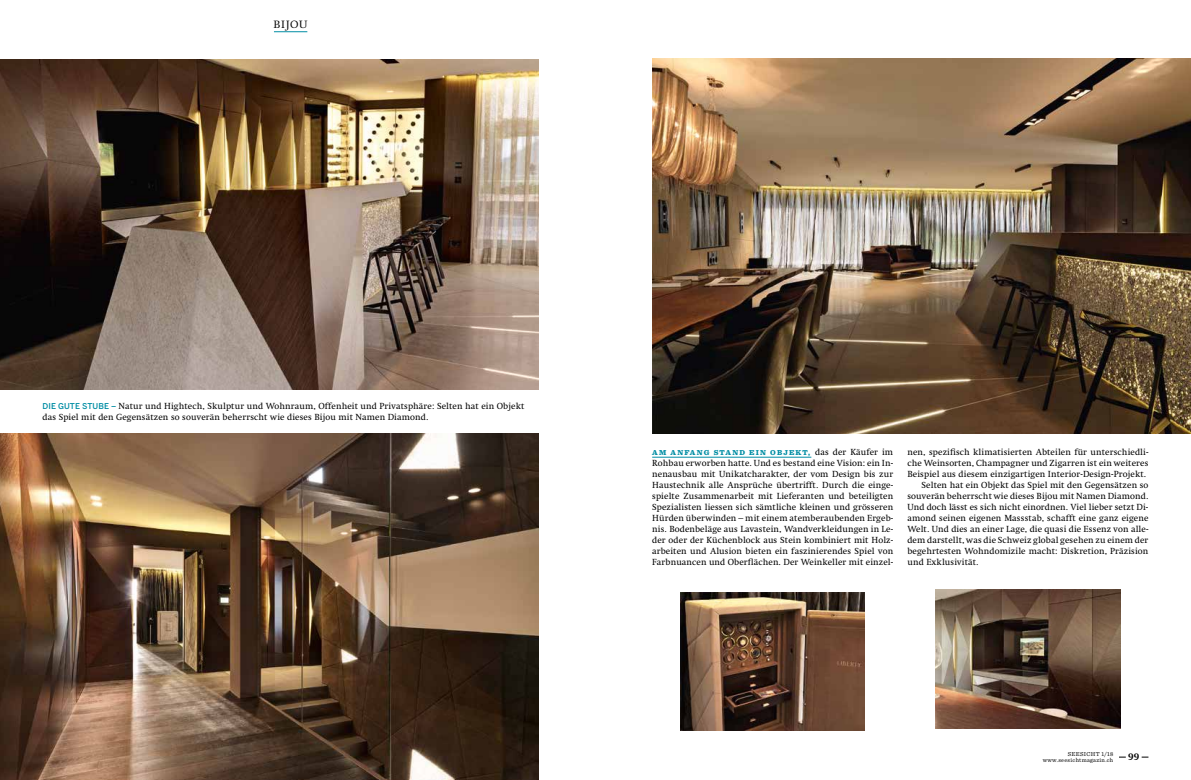
<style>
.page{position:relative;width:1191px;height:780px;background:#fff}
.page>*{position:absolute;margin:0;border:0;box-sizing:border-box;transform-origin:0 0}
.t1{font:300 10.8px "Swift LT Pro";letter-spacing:.05em;color:#000;scale:1.11 1}
.t2{font:700 10px "Swift LT Pro";color:#000}
.t3{font:9px/11px "Swift LT Pro";letter-spacing:.01em;color:#000;text-align:justify}
.t4{font:900 7.5px "Sentinel";letter-spacing:.15em;color:#008da4}
.t5{font:6px/6px "Sentinel";letter-spacing:.05em;color:#000;text-align:right}
.s1{font-family:"Benton Sans";font-weight:500;font-size:8px;color:#008da4}
.s2{font-family:"Swift LT Pro";font-weight:400;font-size:9px;color:#000}
</style>
<div class="page">
<hr style="left:652px;top:456px;width:159px;height:1px;background:#008da4">
<img style="left:652px;top:58px;width:539px;height:375px">
<img style="left:0;top:59px;width:539px;height:330px">
<img style="left:935px;top:590px;width:185px;height:138px">
<img style="left:680px;top:592px;width:185px;height:138px">
<img style="left:0;top:433px;width:539px;height:347px">
<hr style="left:274px;top:31px;width:33px;height:1px;background:#008da4">
<p class="t1" style="left:274px;top:19px;width:32px">BIJOU</p>
<p class="t3" style="left:43px;top:400px;width:483px"><span class="s1">DIE GUTE STUBE –</span> Natur und Hightech, Skulptur und Wohnraum, Offenheit und Privatsphäre: Selten hat ein Objekt das Spiel mit den Gegensätzen so souverän beherrscht wie dieses Bijou mit Namen Diamond.</p>
<p class="t4" style="left:652px;top:446px;width:242px">AM ANFANG STAND EIN OBJEKT, <span class="s2">das der Käufer im</span></p>
<p class="t3" style="left:652px;top:457px;width:242px">Rohbau erworben hatte. Und es bestand eine Vision: ein In&shy;nenausbau mit Unikatcharakter, der vom Design bis zur Haustechnik alle Ansprüche übertrifft. Durch die einge&shy;spielte Zusammenarbeit mit Lieferanten und beteiligten Spezialisten liessen sich sämtliche kleinen und grösseren Hürden überwinden – mit einem atemberaubenden Ergeb&shy;nis. Bodenbeläge aus Lavastein, Wandverkleidungen in Le&shy;der oder der Küchenblock aus Stein kombiniert mit Holz&shy;arbeiten und Alusion bieten ein faszinierendes Spiel von Farbnuancen und Oberflächen. Der Weinkeller mit einzel-</p>
<p class="t3" style="left:907px;top:446px;width:242px">nen, spezifisch klimatisierten Abteilen für unterschiedli-</p>
<p class="t3" style="left:907px;top:457px;width:242px">che Weinsorten, Champagner und Zigarren ist ein weiteres</p>
<p class="t3" style="left:907px;top:468px;width:240px">Beispiel aus diesem einzigartigen Interior-Design-Projekt.</p>
<p class="t3" style="left:921px;top:479px;width:228px">Selten hat ein Objekt das Spiel mit den Gegensätzen so</p>
<p class="t3" style="left:907px;top:490px;width:242px">souverän beherrscht wie dieses Bijou mit Namen Diamond.</p>
<p class="t3" style="left:907px;top:501px;width:242px">Und doch lässt es sich nicht einordnen. Viel lieber setzt Di-</p>
<p class="t3" style="left:907px;top:512px;width:242px">amond seinen eigenen Massstab, schafft eine ganz eigene</p>
<p class="t3" style="left:907px;top:523px;width:242px">Welt. Und dies an einer Lage, die quasi die Essenz von alle-</p>
<p class="t3" style="left:907px;top:534px;width:242px">dem darstellt, was die Schweiz global gesehen zu einem der</p>
<p class="t3" style="left:907px;top:545px;width:242px">begehrtesten Wohndomizile macht: Diskretion, Präzision</p>
<p class="t3" style="left:907px;top:556px;width:73px">und Exklusivität.</p>
<p class="t5" style="left:1042px;top:750px;width:72px">SEESICHT 1/18 www.seesichtmagazin.ch</p>
<p class="t2" style="left:1128px;top:750px;width:12px">99</p>
</div>
